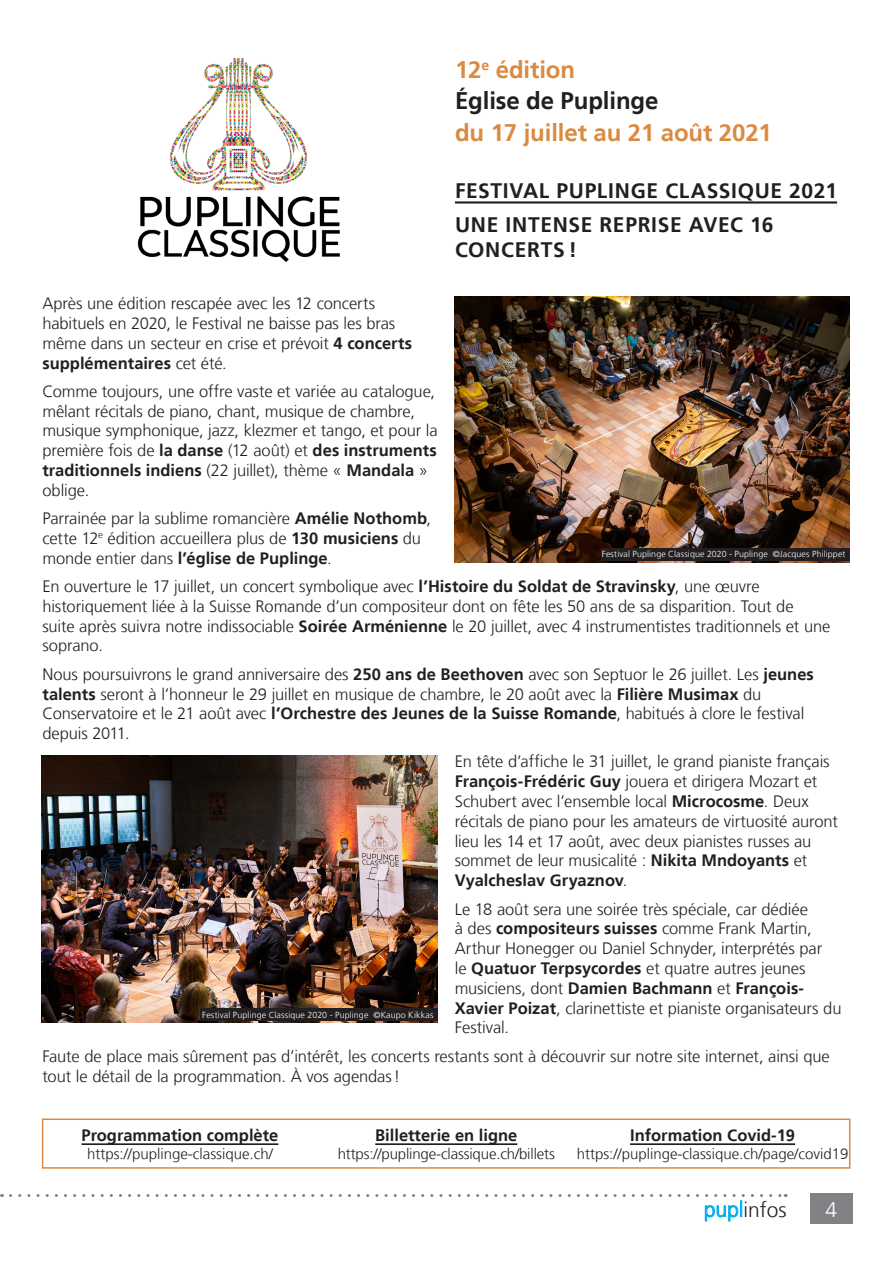
<style>
.page{position:relative;width:893px;height:1263px;background:#fff}
.page>*{position:absolute;margin:0;border:0;box-sizing:border-box;transform-origin:0 0}
.t1{font:700 24px/31.2px "Frutiger LT";letter-spacing:-.005em;color:#231f20}
.t2{font:700 24px "Frutiger LT";letter-spacing:-.005em;color:#da8b41}
.t3{font:700 21px/33.8px "Frutiger LT";letter-spacing:.03em;color:#231f20}
.t4{font:300 21px "Frutiger LT";color:#231f20}
.t5{font:300 21px "Frutiger LT";color:#fff}
.t6{font:300 16.5px/19.8px "Frutiger LT";letter-spacing:-.005em;color:#231f20}
.t7{font:700 16.5px "Frutiger LT";color:#231f20}
.t8{font:300 15px "Frutiger LT";color:#231f20}
.t9{font:300 8.85px "Frutiger LT";letter-spacing:.015em;color:#fff}
.s1{color:#da8b41}
.s2{font-weight:700}
.s3{font-size:9px}
.s4{color:#00aeef}
</style>
<div class="page">
<div style="left:42px;top:1118px;width:808px;height:51px;border:2px solid #da8b41"></div>
<svg style="left:11px;top:1194px;width:775px;height:3px"></svg>
<div style="left:810px;top:1193px;width:42px;height:31px;background:#808285"></div>
<img style="left:455px;top:297px;width:395px;height:265px">
<div style="left:601px;top:548px;width:249px;height:12px;background:#231f20"></div>
<img style="left:137px;top:59px;width:203px;height:203px">
<hr style="left:455px;top:201px;width:382px;height:3px;background:#231f20">
<hr style="left:630px;top:1143px;width:165px;height:2px;background:#231f20">
<hr style="left:375px;top:1143px;width:142px;height:2px;background:#231f20">
<hr style="left:82px;top:1143px;width:196px;height:2px;background:#231f20">
<img style="left:42px;top:756px;width:396px;height:267px">
<div style="left:201px;top:1008px;width:237px;height:13px;background:#231f20"></div>
<h1 class="t1" style="left:455px;top:54px;width:205px"><span class="s1">12</span><sup>e</sup> <span class="s1">édition<br></span>Église de Puplinge</h1>
<h1 class="t2" style="left:455px;top:118px;width:318px">du 17 juillet au 21 août 2021</h1>
<p class="t3" style="left:455px;top:174px;width:384px">FESTIVAL PUPLINGE CLASSIQUE 2021<br>UNE INTENSE REPRISE AVEC 16</p>
<p class="t3" style="left:455px;top:233px;width:123px">CONCERTS !</p>
<p class="t6" style="left:42px;top:294px;width:371px">Après une édition rescapée avec les 12 concerts habituels en 2020, le Festival ne baisse pas les bras même dans un secteur en crise et prévoit <span class="s2">4 concerts supplémentaires</span> cet été.</p>
<p class="t6" style="left:42px;top:381px;width:397px">Comme toujours, une offre vaste et variée au catalogue, mêlant récitals de piano, chant, musique de chambre, musique symphonique, jazz, klezmer et tango, et pour la première fois de <span class="s2">la danse</span> (12 août) et <span class="s2">des instruments traditionnels indiens</span> (22 juillet), thème « <span class="s2">Mandala</span> » oblige.</p>
<p class="t6" style="left:42px;top:509px;width:390px">Parrainée par la sublime romancière <span class="s2">Amélie Nothomb</span>, cette 12<sup>e</sup> édition accueillera plus de <span class="s2">130 musiciens</span> du monde entier dans <span class="s2">l’église de Puplinge</span>.</p>
<p class="t6" style="left:42px;top:577px;width:789px">En ouverture le 17 juillet, un concert symbolique avec <span class="s2">l’Histoire du Soldat de Stravinsky</span>, une œuvre historiquement liée à la Suisse Romande d’un compositeur dont on fête les 50 ans de sa disparition. Tout de<br>suite après suivra notre indissociable <span class="s2">Soirée Arménienne</span> le 20 juillet, avec 4 instrumentistes traditionnels et une soprano.</p>
<p class="t6" style="left:42px;top:664px;width:773px">Nous poursuivrons le grand anniversaire des <span class="s2">250 ans de Beethoven</span> avec son Septuor le 26 juillet. Les <span class="s2">jeunes talents</span> seront à l’honneur le 29 juillet en musique de chambre, le 20 août avec la <span class="s2">Filière Musimax</span> du Conservatoire et le 21 août avec <span class="s2">l’Orchestre des Jeunes de la Suisse Romande</span>, habitués à clore le festival depuis 2011.</p>
<p class="t6" style="left:455px;top:752px;width:385px">En tête d’affiche le 31 juillet, le grand pianiste français <span class="s2">François-Frédéric Guy</span> jouera et dirigera Mozart et Schubert avec l’ensemble local <span class="s2">Microcosme</span>. Deux récitals de piano pour les amateurs de virtuosité auront lieu les 14 et 17 août, avec deux pianistes russes au sommet de leur musicalité : <span class="s2">Nikita Mndoyants</span> et <span class="s2">Vyalcheslav Gryaznov</span>.</p>
<p class="t6" style="left:455px;top:899px;width:388px">Le 18 août sera une soirée très spéciale, car dédiée<br>à des <span class="s2">compositeurs suisses</span> comme Frank Martin, Arthur Honegger ou Daniel Schnyder, interprétés par<br>le <span class="s2">Quatuor Terpsycordes</span> et quatre autres jeunes musiciens, dont <span class="s2">Damien Bachmann</span> et <span class="s2">François-Xavier Poizat</span>, clarinettiste et pianiste organisateurs du Festival.</p>
<p class="t6" style="left:42px;top:1046px;width:789px">Faute de place mais sûrement pas d’intérêt, les concerts restants sont à découvrir sur notre site internet, ainsi que tout le détail de la programmation. À vos agendas!</p>
<p class="t9" style="left:602px;top:549px;width:245px">Festival Puplinge Classique 2020 - Puplinge ©Jacques Philippet</p>
<p class="t9" style="left:202px;top:1010px;width:233px">Festival Puplinge Classique 2020 - Puplinge ©Kaupo <span class="s3">Kikkas</span></p>
<p class="t7" style="left:82px;top:1125px;width:198px">Programmation complète</p>
<p class="t8" style="left:87px;top:1145px;width:187px">https://puplinge-classique.ch/</p>
<p class="t7" style="left:375px;top:1125px;width:144px">Billetterie en ligne</p>
<p class="t8" style="left:338px;top:1145px;width:219px">https://puplinge-classique.ch/billets</p>
<p class="t7" style="left:630px;top:1125px;width:167px">Information Covid-19</p>
<p class="t8" style="left:577px;top:1145px;width:273px">https://puplinge-classique.ch/page/covid19</p>
<p class="t4" style="left:704px;top:1197px;width:84px"><span class="s4">pupl</span>infos</p>
<p class="t5" style="left:825px;top:1197px;width:13px">4</p>
</div>
